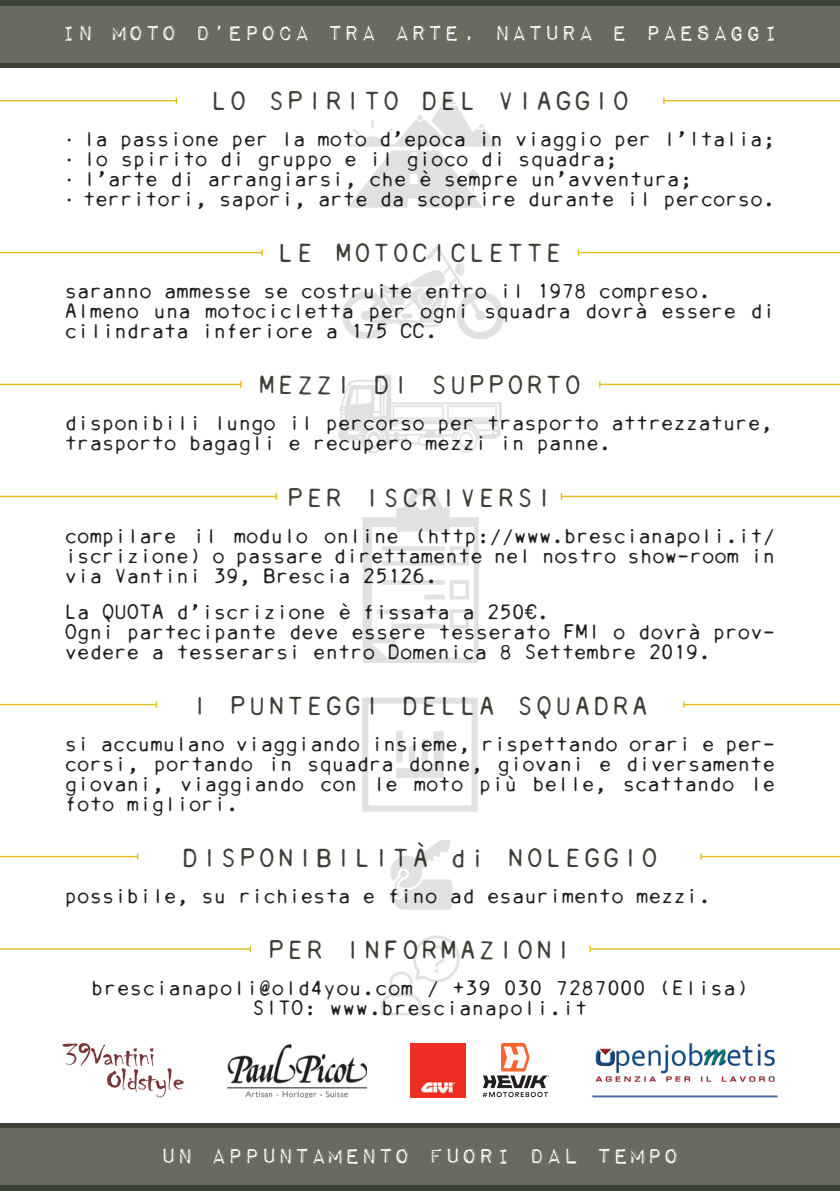
<style>
.page{position:relative;width:840px;height:1191px;background:#fff}
.page>*{position:absolute;margin:0;border:0;box-sizing:border-box;transform-origin:0 0}
.t1{font:30px "Daisy Wheel";letter-spacing:.1em;color:#3b4136}
.t2{font:28px "Impact Label Reversed";color:#fff}
.t3{font:24px/20px "Daisy Wheel";letter-spacing:-.02em;color:#231f20}
.t4{font:24px/20px "Daisy Wheel";color:#231f20;text-align:center}
.s1{font-size:18px}
</style>
<div class="page">
<div style="left:0;top:0;width:839px;height:6px;background:#3b4136"></div>
<div style="left:0;top:1123px;width:839px;height:5px;background:#3b4136"></div>
<div style="left:0;top:62px;width:839px;height:6px;background:#3b4136"></div>
<div style="left:0;top:1185px;width:839px;height:6px;background:#3b4136"></div>
<div style="left:0;top:6px;width:839px;height:56px;background:#676c5e"></div>
<div style="left:0;top:1128px;width:839px;height:57px;background:#676c5e"></div>
<img style="left:482px;top:1043px;width:66px;height:54px">
<img style="left:410px;top:1043px;width:55px;height:54px">
<img style="left:227px;top:1044px;width:140px;height:53px">
<svg style="left:62px;top:1043px;width:122px;height:54px"></svg>
<img style="left:595px;top:1043px;width:180px;height:39px">
<hr style="left:592px;top:1095px;width:185px;height:2px;background:#4b6ca3">
<img style="left:347px;top:92px;width:151px;height:116px">
<img style="left:342px;top:245px;width:162px;height:94px">
<img style="left:338px;top:374px;width:164px;height:79px">
<img style="left:362px;top:488px;width:117px;height:174px">
<img style="left:362px;top:698px;width:116px;height:114px">
<img style="left:380px;top:935px;width:80px;height:80px">
<img style="left:389px;top:840px;width:63px;height:70px">
<hr style="left:0;top:100px;width:176px;height:1px;background:#e4be21">
<hr style="left:0;top:384px;width:240px;height:1px;background:#e4be21">
<hr style="left:0;top:496px;width:276px;height:1px;background:#e4be21">
<hr style="left:0;top:704px;width:156px;height:1px;background:#e4be21">
<hr style="left:0;top:948px;width:250px;height:1px;background:#e4be21">
<svg style="left:249px;top:945px;width:2px;height:7px"></svg>
<hr style="left:0;top:856px;width:138px;height:1px;background:#e4be21">
<hr style="left:0;top:252px;width:262px;height:1px;background:#e4be21">
<svg style="left:261px;top:249px;width:2px;height:7px"></svg>
<hr style="left:663px;top:100px;width:176px;height:1px;background:#e4be21">
<hr style="left:599px;top:384px;width:240px;height:1px;background:#e4be21">
<hr style="left:561px;top:496px;width:278px;height:1px;background:#e4be21">
<hr style="left:683px;top:704px;width:156px;height:1px;background:#e4be21">
<hr style="left:590px;top:948px;width:249px;height:1px;background:#e4be21">
<hr style="left:700px;top:856px;width:139px;height:1px;background:#e4be21">
<hr style="left:578px;top:252px;width:261px;height:1px;background:#e4be21">
<p class="t2" style="left:61px;top:19px;width:719px">in moto d’epoca tra arte, natura e paesaggi</p>
<p class="t1" style="left:211px;top:82px;width:419px">LO SPIRITO DEL VIAGGIO</p>
<p class="t3" style="left:64px;top:128px;width:711px"><span class="s1">•</span> la passione per la moto d’epoca in viaggio per l’Italia;</p>
<p class="t3" style="left:64px;top:148px;width:554px"><span class="s1">•</span> lo spirito di gruppo e il gioco di squadra;</p>
<p class="t3" style="left:64px;top:168px;width:629px"><span class="s1">•</span> l’arte di arrangiarsi, che è sempre un’avventura;</p>
<p class="t3" style="left:64px;top:188px;width:712px"><span class="s1">•</span> territori, sapori, arte da scoprire durante il percorso.</p>
<p class="t1" style="left:278px;top:234px;width:285px">L E MOTOCICL ETTE</p>
<p class="t3" style="left:64px;top:280px;width:712px">saranno ammesse se costruite entro il 1978 compreso.<br>Almeno una motocicletta per ogni squadra dovrà essere di cilindrata inferiore a 175 CC.</p>
<p class="t1" style="left:259px;top:366px;width:209px">MEZZ I DI SUPP</p>
<p class="t1" style="left:507px;top:366px;width:75px">ORTO</p>
<p class="t3" style="left:64px;top:412px;width:709px">disponibili lungo il percorso per trasporto attrezzature, trasporto bagagli e recupero mezzi in panne.</p>
<p class="t1" style="left:287px;top:478px;width:266px">PER ISCRIVERSI</p>
<p class="t3" style="left:64px;top:524px;width:712px;text-align:justify">compilare il modulo online (http://www.brescianapoli.it/ iscrizione) o passare direttamente nel nostro show-room in via Vantini 39, Brescia 25126.</p>
<p class="t3" style="left:64px;top:600px;width:712px">La QUOTA d’iscrizione è fissata a 250€.<br>Ogni partecipante deve essere tesserato FMI o dovrà prov&shy;vedere a tesserarsi entro Domenica 8 Settembre 2019.</p>
<p class="t1" style="left:192px;top:686px;width:401px">I PUNTEGGI de lla squadra</p>
<p class="t3" style="left:64px;top:732px;width:712px;text-align:justify">si accumulano viaggiando insieme, rispettando orari e per&shy;corsi, portando in squadra donne, giovani e diversamente giovani, viaggiando con le moto più belle, scattando le foto migliori.</p>
<p class="t1" style="left:182px;top:838px;width:476px">DISPONIBIL ITà di NOLEGGIO</p>
<p class="t3" style="left:64px;top:884px;width:647px">possibile, su richiesta e fino ad esaurimento mezzi.</p>
<p class="t1" style="left:268px;top:930px;width:304px">PER INFORMAZIONI</p>
<p class="t4" style="left:91px;top:976px;width:659px">brescianapoli@old4you.com / +39 030 7287000 (Elisa)<br>SITO: www.brescianapoli.it</p>
<p class="t2" style="left:160px;top:1142px;width:521px">un appuntamento fuori dal tempo</p>
</div>
